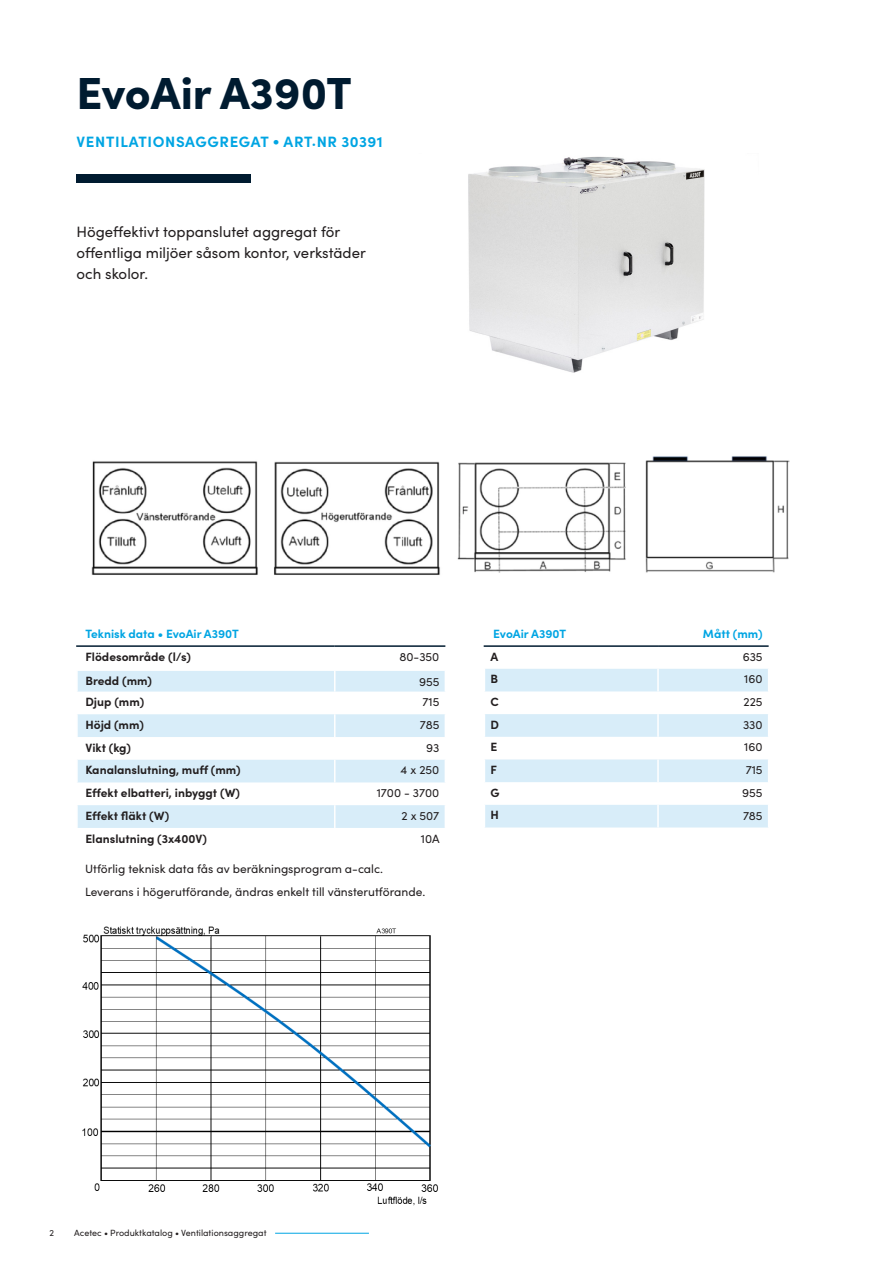
<style>
.page{position:relative;width:893px;height:1263px;background:#fff}
.page>*{position:absolute;margin:0;border:0;box-sizing:border-box;transform-origin:0 0}
.Heading-orange{font:900 45px "Sofia Pro";color:#001b30}
.Body_copy{font:15px/21px "Sofia Pro";color:#231f20}
.Sub_heading{font:700 15px "Sofia Pro";letter-spacing:.045em;color:#00a5e3}
.Body_copy-2{font:12px "Sofia Pro";color:#231f20}
.Body_copy_bold{font:700 12px "Sofia Pro";color:#231f20}
.Body_copy_bold-2{font:700 12px "Sofia Pro";color:#00a5e3}
.t1{font:9px "Sofia Pro";color:#231f20}
</style>
<div class="page">
<hr style="left:275px;top:1233px;width:94px;height:1px;background:#00a5e3">
<img style="left:468px;top:156px;width:237px;height:217px">
<div style="left:76px;top:174px;width:175px;height:9px;background:#001b30"></div>
<svg style="left:77px;top:691px;width:368px;height:137px"></svg>
<hr style="left:76px;top:645px;width:259px;height:2px;background:#001b30">
<hr style="left:335px;top:645px;width:110px;height:2px;background:#001b30">
<svg style="left:77px;top:646px;width:369px;height:45px"></svg>
<hr style="left:76px;top:714px;width:2px;height:23px;background:#fff">
<hr style="left:334px;top:714px;width:2px;height:23px;background:#fff">
<hr style="left:76px;top:760px;width:2px;height:22px;background:#fff">
<hr style="left:334px;top:760px;width:2px;height:22px;background:#fff">
<hr style="left:76px;top:805px;width:2px;height:23px;background:#fff">
<hr style="left:334px;top:805px;width:2px;height:23px;background:#fff">
<svg style="left:485px;top:669px;width:283px;height:158px"></svg>
<hr style="left:484px;top:645px;width:174px;height:2px;background:#001b30">
<hr style="left:658px;top:645px;width:111px;height:2px;background:#001b30">
<img style="left:91px;top:456px;width:699px;height:119px">
<img style="left:82px;top:926px;width:356px;height:280px">
<p class="Heading-orange" style="left:76px;top:57px;width:277px">EvoAir A390T</p>
<p class="Sub_heading" style="left:77px;top:130px;width:308px">VENTILATIONSAGGREGAT • ART.NR 30391</p>
<p class="Body_copy" style="left:77px;top:220px;width:291px">Högeffektivt toppanslutet aggregat för offentliga miljöer såsom kontor, verkstäder och skolor.</p>
<p class="Body_copy_bold-2" style="left:85px;top:624px;width:155px">Teknisk data • EvoAir A390T</p>
<p class="Body_copy_bold" style="left:85px;top:647px;width:107px">Flödesområde (l/s)</p>
<p class="Body_copy-2" style="left:399px;top:648px;width:41px">80-350</p>
<p class="Body_copy_bold" style="left:85px;top:672px;width:68px">Bredd (mm)</p>
<p class="Body_copy-2" style="left:419px;top:673px;width:22px">955</p>
<p class="Body_copy_bold" style="left:85px;top:693px;width:60px">Djup (mm)</p>
<p class="Body_copy-2" style="left:422px;top:693px;width:18px">715</p>
<p class="Body_copy_bold" style="left:85px;top:715px;width:60px">Höjd (mm)</p>
<p class="Body_copy-2" style="left:420px;top:716px;width:21px">785</p>
<p class="Body_copy_bold" style="left:85px;top:738px;width:47px">Vikt (kg)</p>
<p class="Body_copy-2" style="left:426px;top:739px;width:15px">93</p>
<p class="Body_copy_bold" style="left:85px;top:761px;width:157px">Kanalanslutning, muff (mm)</p>
<p class="Body_copy-2" style="left:401px;top:761px;width:40px">4 x 250</p>
<p class="Body_copy_bold" style="left:85px;top:784px;width:156px">Effekt elbatteri, inbyggt (W)</p>
<p class="Body_copy-2" style="left:377px;top:784px;width:64px">1700 - 3700</p>
<p class="Body_copy_bold" style="left:85px;top:806px;width:85px">Effekt fläkt (W)</p>
<p class="Body_copy-2" style="left:401px;top:807px;width:39px">2 x 507</p>
<p class="Body_copy_bold" style="left:85px;top:829px;width:123px">Elanslutning (3x400V)</p>
<p class="Body_copy-2" style="left:421px;top:830px;width:20px">10A</p>
<p class="Body_copy-2" style="left:85px;top:860px;width:300px">Utförlig teknisk data fås av beräkningsprogram a-calc.</p>
<p class="Body_copy-2" style="left:85px;top:883px;width:342px">Leverans i högerutförande, ändras enkelt till vänsterutförande.</p>
<p class="Body_copy_bold-2" style="left:493px;top:624px;width:74px">EvoAir A390T</p>
<p class="Body_copy_bold-2" style="left:703px;top:624px;width:61px">Mått (mm)</p>
<p class="Body_copy_bold" style="left:490px;top:647px;width:9px">A</p>
<p class="Body_copy-2" style="left:743px;top:648px;width:21px">635</p>
<p class="Body_copy_bold" style="left:490px;top:670px;width:9px">B</p>
<p class="Body_copy-2" style="left:744px;top:670px;width:20px">160</p>
<p class="Body_copy_bold" style="left:490px;top:693px;width:10px">C</p>
<p class="Body_copy-2" style="left:744px;top:693px;width:21px">225</p>
<p class="Body_copy_bold" style="left:490px;top:715px;width:10px">D</p>
<p class="Body_copy-2" style="left:743px;top:716px;width:21px">330</p>
<p class="Body_copy_bold" style="left:490px;top:738px;width:8px">E</p>
<p class="Body_copy-2" style="left:744px;top:738px;width:20px">160</p>
<p class="Body_copy_bold" style="left:490px;top:761px;width:8px">F</p>
<p class="Body_copy-2" style="left:746px;top:761px;width:18px">715</p>
<p class="Body_copy_bold" style="left:490px;top:783px;width:11px">G</p>
<p class="Body_copy-2" style="left:742px;top:784px;width:22px">955</p>
<p class="Body_copy_bold" style="left:490px;top:806px;width:10px">H</p>
<p class="Body_copy-2" style="left:743px;top:806px;width:21px">785</p>
<p class="t1" style="left:50px;top:1226px;width:6px">2</p>
<p class="t1" style="left:74px;top:1226px;width:194px">Acetec • Produktkatalog • Ventilationsaggregat</p>
</div>
